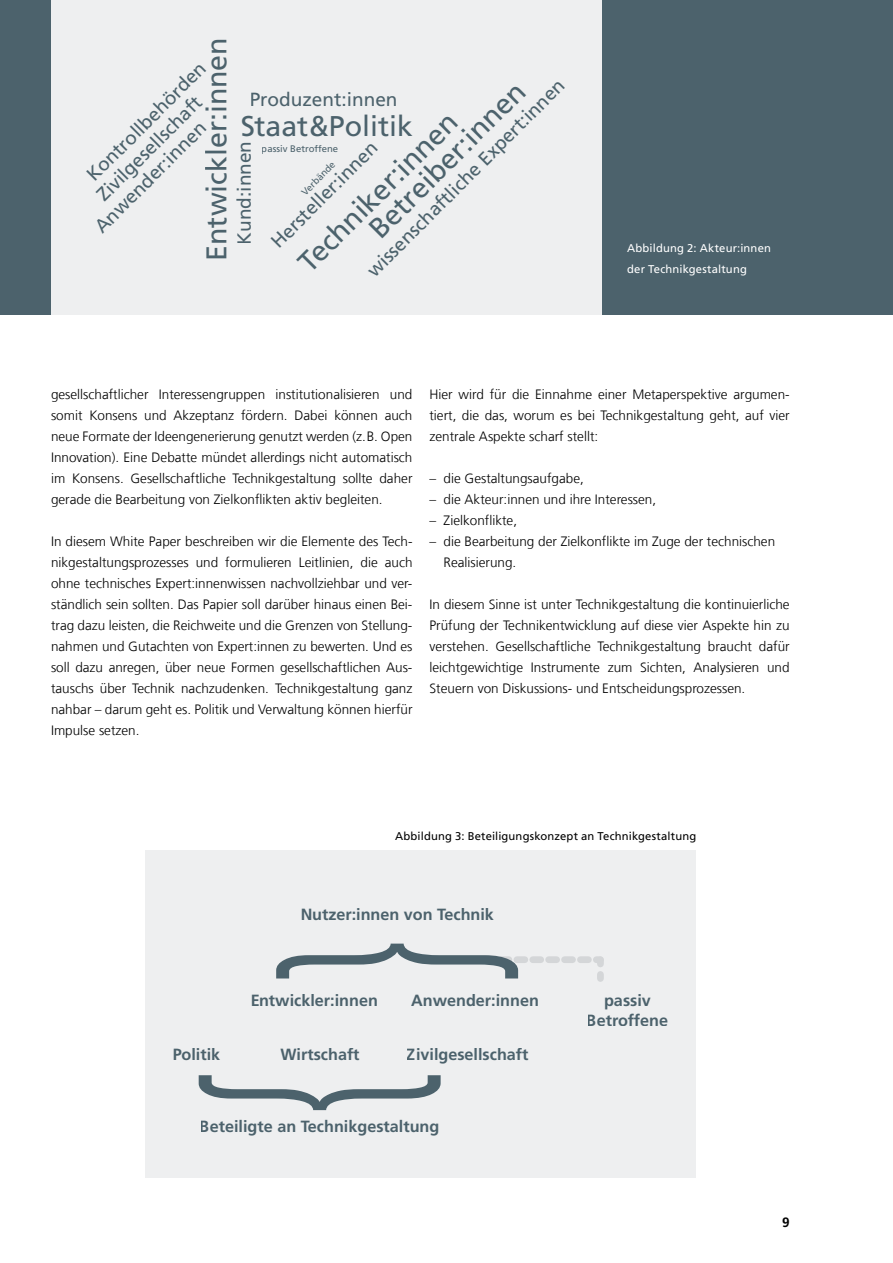
<style>
.page{position:relative;width:893px;height:1263px;background:#fff}
.page>*{position:absolute;margin:0;border:0;box-sizing:border-box;transform-origin:0 0}
.t1{font:28.5px/26.2px "Frutiger LT Com";color:#4c626c}
.t2{font:19.05px "Frutiger LT Com";color:#4c626c}
.t3{font:700 16.2px/19.5px "Frutiger LT Com";color:#4c626c;text-align:center}
.t4{font:300 13.5px/21px "Frutiger LT Com";color:#000;text-align:justify}
.t5{font:700 13.5px "Frutiger LT Com";color:#000}
.t6{font:11.25px "Frutiger LT Com";letter-spacing:.015em;color:#000}
.t7{font:11.25px/21px "Frutiger LT Com";letter-spacing:.015em;color:#fff}
.t8{font:9.45px "Frutiger LT Com";color:#4c626c}
</style>
<div class="page">
<div style="left:0;top:0;width:893px;height:315px;background:#4c626c"></div>
<div style="left:51px;top:0;width:551px;height:315px;background:#eeeff0"></div>
<div style="left:145px;top:850px;width:551px;height:328px;background:#eeeff0"></div>
<svg style="left:276px;top:943px;width:328px;height:35px"></svg>
<svg style="left:199px;top:1075px;width:242px;height:35px"></svg>
<h1 class="t1" style="left:204px;top:261px;width:225px;rotate:-90deg">Entwickler:innen</h1>
<h2 class="t2" style="left:82px;top:170px;width:161px;rotate:-45deg">Kontrollbehörden</h2>
<h2 class="t2" style="left:362px;top:265px;width:272px;rotate:-45deg">wissenschaftliche Expert:innen</h2>
<h1 class="t1" style="left:346px;top:205px;width:209px;text-indent:-74px;rotate:-45deg">Techniker:innen<br>Betreiber:innen</h1>
<h2 class="t2" style="left:92px;top:190px;width:141px;rotate:-45deg">Zivilgesellschaft</h2>
<h2 class="t2" style="left:250px;top:88px;width:149px">Produzent:innen</h2>
<h1 class="t1" style="left:240px;top:113px;width:174px">Staat&amp;Politik</h1>
<h2 class="t2" style="left:90px;top:222px;width:151px;rotate:-45deg">Anwender:innen</h2>
<h2 class="t2" style="left:233px;top:245px;width:105px;rotate:-90deg">Kund:innen</h2>
<h2 class="t2" style="left:266px;top:237px;width:143px;rotate:-45deg">Hersteller:innen</h2>
<p class="t8" style="left:262px;top:144px;width:78px">passiv Betroffene</p>
<p class="t8" style="left:299px;top:189px;width:44px;rotate:-45deg">Verbände</p>
<p class="t7" style="left:627px;top:237px;width:145px">Abbildung 2: Akteur:innen der Technikgestaltung</p>
<p class="t4" style="left:51px;top:384px;width:363px">gesellschaftlicher Interessengruppen institutionalisieren und somit Konsens und Akzeptanz fördern. Dabei können auch neue Formate der Ideengenerierung genutzt werden (z.B. Open Innovation). Eine Debatte mündet allerdings nicht automatisch im Konsens. Gesellschaftliche Technikgestaltung sollte daher gerade die Bearbeitung von Zielkonflikten aktiv begleiten.</p>
<p class="t4" style="left:51px;top:531px;width:363px">In diesem White Paper beschreiben wir die Elemente des Tech&shy;nikgestaltungsprozesses und formulieren Leitlinien, die auch ohne technisches Expert:innenwissen nachvollziehbar und ver&shy;ständlich sein sollten. Das Papier soll darüber hinaus einen Bei&shy;trag dazu leisten, die Reichweite und die Grenzen von Stellung&shy;nahmen und Gutachten von Expert:innen zu bewerten. Und es soll dazu anregen, über neue Formen gesellschaftlichen Aus&shy;tauschs über Technik nachzudenken. Technikgestaltung ganz nahbar – darum geht es. Politik und Verwaltung können hierfür Impulse setzen.</p>
<p class="t4" style="left:429px;top:384px;width:362px">Hier wird für die Einnahme einer Metaperspektive argumen&shy;tiert, die das, worum es bei Technikgestaltung geht, auf vier zentrale Aspekte scharf stellt:</p>
<p class="t4" style="left:429px;top:468px;width:156px">– die Gestaltungsaufgabe,</p>
<p class="t4" style="left:429px;top:489px;width:228px">– die Akteur:innen und ihre Interessen,</p>
<p class="t4" style="left:429px;top:510px;width:89px">– Zielkonflikte,</p>
<p class="t4" style="left:444px;top:531px;width:333px;text-indent:-14px">– die Bearbeitung der Zielkonflikte im Zuge der technischen<br>Realisierung.</p>
<p class="t4" style="left:429px;top:594px;width:362px">In diesem Sinne ist unter Technikgestaltung die kontinuierliche Prüfung der Technikentwicklung auf diese vier Aspekte hin zu verstehen. Gesellschaftliche Technikgestaltung braucht dafür leichtgewichtige Instrumente zum Sichten, Analysieren und Steuern von Diskussions- und Entscheidungsprozessen.</p>
<p class="t6" style="left:395px;top:829px;width:303px">Abbildung 3: Beteiligungskonzept an Technikgestaltung</p>
<p class="t3" style="left:300px;top:905px;width:195px">Nutzer:innen von Technik</p>
<p class="t3" style="left:250px;top:991px;width:129px">Entwickler:innen</p>
<p class="t3" style="left:411px;top:991px;width:129px">Anwender:innen</p>
<p class="t3" style="left:173px;top:1045px;width:49px">Politik</p>
<p class="t3" style="left:280px;top:1045px;width:81px">Wirtschaft</p>
<p class="t3" style="left:407px;top:1045px;width:123px">Zivilgesellschaft</p>
<p class="t3" style="left:200px;top:1116px;width:241px">Beteiligte an Technikgestaltung</p>
<p class="t3" style="left:587px;top:991px;width:83px">passiv<br>Betroffene</p>
<p class="t5" style="left:782px;top:1215px;width:9px">9</p>
</div>
